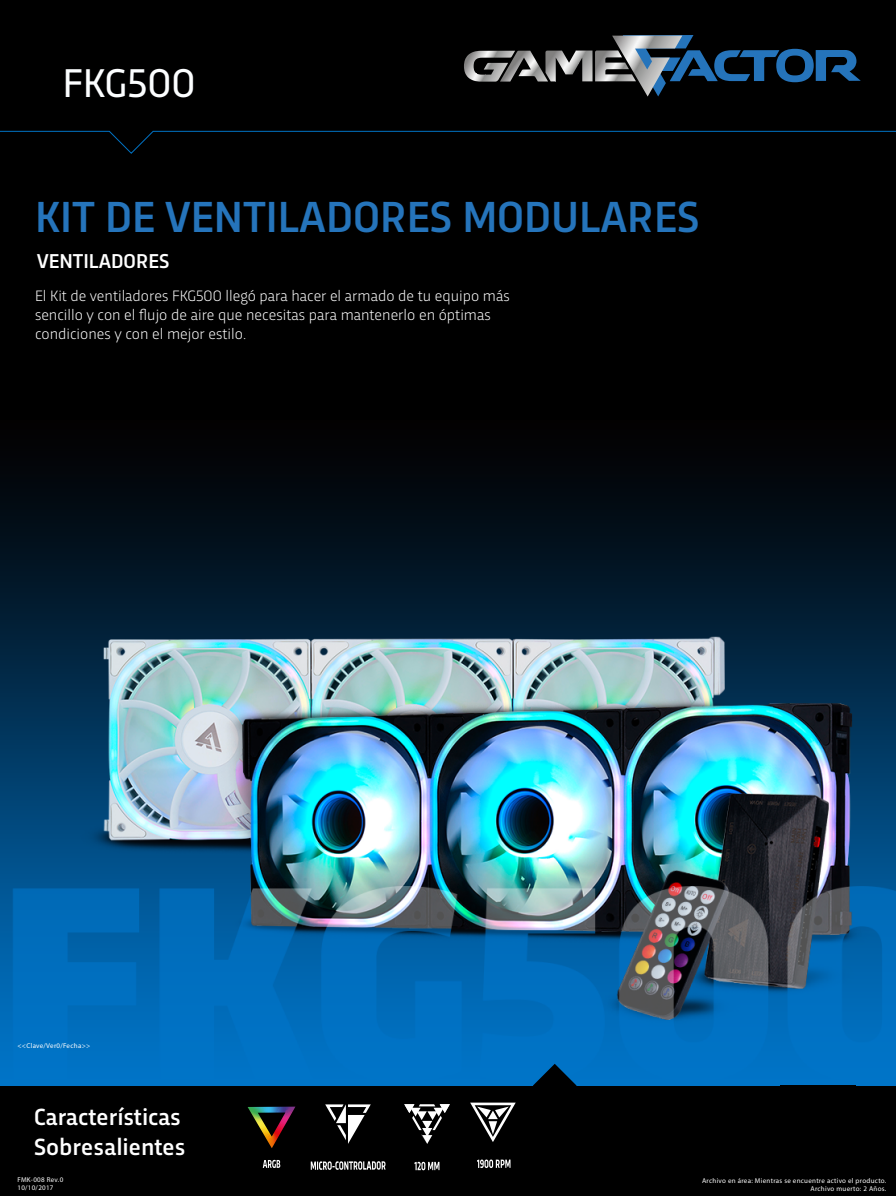
<style>
.page{position:relative;width:896px;height:1196px;background:#fff}
.page>*{position:absolute;margin:0;border:0;box-sizing:border-box;transform-origin:0 0}
.t1{font:500 45.5px "Trasandina";color:#2574bb}
.t2{font:42px "Trasandina";color:#fcfeff}
.t3{font:500 24.5px/29.4px "Trasandina";color:#fff}
.t4{font:500 21px "Trasandina";color:#fff}
.t5{font:300 15.75px/18.9px "Trasandina";color:#fff}
.t6{font:7px/7.9px "Myriad Pro";letter-spacing:.04em;color:#fff;text-align:right}
</style>
<div class="page">
<div style="left:0;top:0;width:896px;height:1195px;background:#000"></div>
<img style="left:0;top:471px;width:896px;height:614px">
<svg style="left:0;top:130px;width:896px;height:24px"></svg>
<svg style="left:533px;top:1063px;width:44px;height:23px"></svg>
<svg style="left:464px;top:35px;width:397px;height:61px"></svg>
<svg style="left:404px;top:1104px;width:46px;height:39px"></svg>
<svg style="left:325px;top:1104px;width:46px;height:39px"></svg>
<svg style="left:470px;top:1102px;width:46px;height:39px"></svg>
<svg style="left:311px;top:1161px;width:75px;height:8px"></svg>
<svg style="left:414px;top:1161px;width:25px;height:9px"></svg>
<svg style="left:477px;top:1159px;width:34px;height:8px"></svg>
<svg style="left:248px;top:1106px;width:47px;height:42px"></svg>
<svg style="left:263px;top:1159px;width:17px;height:8px"></svg>
<h2 class="t2" style="left:62px;top:51px;width:135px">FKG500</h2>
<h1 class="t1" style="left:35px;top:182px;width:666px">KIT DE VENTILADORES MODULARES</h1>
<h3 class="t4" style="left:37px;top:245px;width:134px">VENTILADORES</h3>
<p class="t5" style="left:35px;top:285px;width:476px">El Kit de ventiladores FKG500 llegó para hacer el armado de tu equipo más sencillo y con el flujo de aire que necesitas para mantenerlo en óptimas condiciones y con el mejor estilo.</p>
<p class="t6" style="left:18px;top:1040px;width:74px">&lt;&lt;Clave/Ver0/Fecha&gt;&gt;</p>
<h3 class="t3" style="left:34px;top:1100px;width:152px">Características<br>Sobresalientes</h3>
<p class="t6" style="left:18px;top:1175px;width:47px;text-align:left">FMK-008 Rev.0<br>10/10/2017</p>
<p class="t6" style="left:702px;top:1176px;width:186px">Archivo en área: Mientras se encuentre activo el producto.<br>Archivo muerto: 2 Años.</p>
</div>
